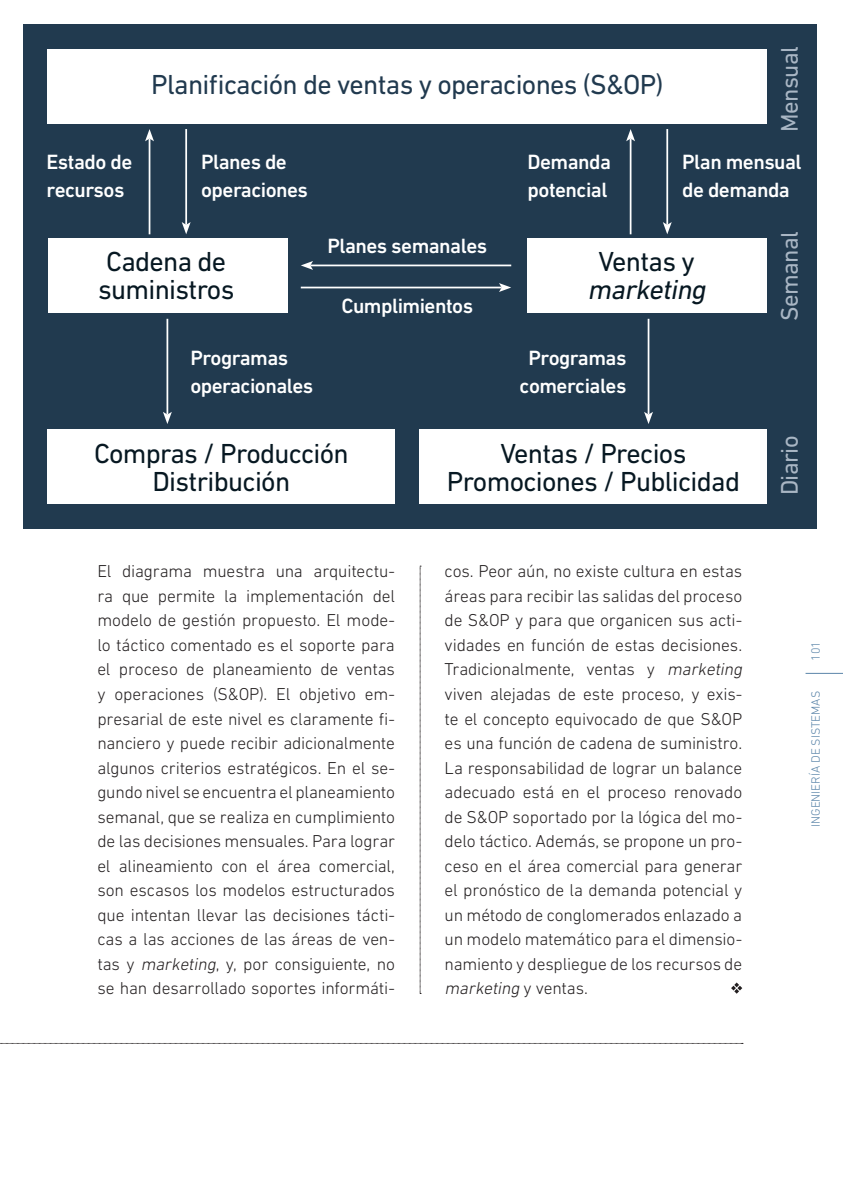
<style>
.page{position:relative;width:843px;height:1189px;background:#fff}
.page>*{position:absolute;margin:0;border:0;box-sizing:border-box;transform-origin:0 0}
.t1{font:28px/28px "DIN Next LT Pro";letter-spacing:-.025em;color:#071822;text-align:center}
.t2{font:28px "DIN Next LT Pro";color:#213a4f}
.t3{font:italic 28px "DIN Next LT Pro";color:#071822}
.t4{font:24.5px "DIN Next LT Pro";letter-spacing:-.025em;color:#a9b6c4}
.t5{font:500 21px/28px "DIN Next LT Pro";letter-spacing:-.025em;color:#fff}
.t6{font:300 17.5px/24.5px "DIN Next LT Pro";letter-spacing:-.01em;color:#231f20;text-align:justify}
.t7{font:300 12.25px "DIN Next LT Pro";color:#5b85a9}
.s1{font-style:italic}
</style>
<div class="page">
<hr style="left:806px;top:673px;width:37px;height:1px;background:#5b85a9">
<svg style="left:731px;top:982px;width:11px;height:11px"></svg>
<svg style="left:420px;top:566px;width:1px;height:428px"></svg>
<svg style="left:0;top:1043px;width:743px;height:1px"></svg>
<div style="left:23px;top:24px;width:793px;height:504px;background:#213a4f"></div>
<div style="left:48px;top:49px;width:719px;height:75px;background:#fff"></div>
<div style="left:48px;top:429px;width:347px;height:75px;background:#fff"></div>
<div style="left:48px;top:238px;width:240px;height:75px;background:#fff"></div>
<div style="left:527px;top:238px;width:240px;height:75px;background:#fff"></div>
<div style="left:420px;top:429px;width:347px;height:75px;background:#fff"></div>
<hr style="left:310px;top:264px;width:201px;height:2px;background:#fff">
<svg style="left:301px;top:261px;width:12px;height:9px"></svg>
<hr style="left:301px;top:286px;width:201px;height:2px;background:#fff">
<svg style="left:499px;top:283px;width:12px;height:9px"></svg>
<hr style="left:167px;top:319px;width:1px;height:95px;background:#fff">
<svg style="left:163px;top:412px;width:9px;height:12px"></svg>
<hr style="left:149px;top:139px;width:1px;height:95px;background:#fff">
<svg style="left:145px;top:129px;width:9px;height:12px"></svg>
<hr style="left:630px;top:139px;width:1px;height:95px;background:#fff">
<svg style="left:626px;top:129px;width:9px;height:12px"></svg>
<hr style="left:185px;top:129px;width:2px;height:96px;background:#fff">
<svg style="left:182px;top:222px;width:9px;height:12px"></svg>
<hr style="left:666px;top:129px;width:2px;height:96px;background:#fff">
<svg style="left:663px;top:222px;width:9px;height:12px"></svg>
<hr style="left:648px;top:319px;width:1px;height:95px;background:#fff">
<svg style="left:644px;top:412px;width:9px;height:12px"></svg>
<h1 class="t2" style="left:151px;top:68px;width:514px">Planificación de ventas y operaciones (S&amp;OP)</h1>
<h2 class="t4" style="left:775px;top:132px;width:87px;rotate:-90deg">Mensual</h2>
<p class="t5" style="left:47px;top:148px;width:87px">Estado de recursos</p>
<p class="t5" style="left:528px;top:148px;width:85px">Demanda potencial</p>
<p class="t5" style="left:201px;top:148px;width:108px">Planes de operaciones</p>
<p class="t5" style="left:682px;top:148px;width:121px">Plan mensual de demanda</p>
<p class="t5" style="left:327px;top:231px;width:161px">Planes semanales</p>
<h1 class="t1" style="left:98px;top:247px;width:138px;text-align:left">Cadena de suministros</h1>
<h1 class="t1" style="left:599px;top:247px;width:98px">Ventas y</h1>
<h1 class="t3" style="left:588px;top:273px;width:125px">marketing</h1>
<p class="t5" style="left:342px;top:292px;width:133px">Cumplimientos</p>
<p class="t5" style="left:190px;top:343px;width:124px">Programas operacionales</p>
<p class="t5" style="left:520px;top:343px;width:108px;text-align:center">Programas comerciales</p>
<h1 class="t1" style="left:94px;top:439px;width:256px">Compras / Producción<br>Distribución</h1>
<h1 class="t1" style="left:447px;top:439px;width:295px">Ventas / Precios<br>Promociones / Publicidad</h1>
<p class="t6" style="left:97px;top:559px;width:299px">El diagrama muestra una arquitectu&shy;ra que permite la implementación del modelo de gestión propuesto. El mode&shy;lo táctico comentado es el soporte para el proceso de planeamiento de ventas y operaciones (S&amp;OP). El objetivo em&shy;presarial de este nivel es claramente fi&shy;nanciero y puede recibir adicionalmente algunos criterios estratégicos. En el se&shy;gundo nivel se encuentra el planeamiento semanal, que se realiza en cumplimiento de las decisiones mensuales. Para lograr el alineamiento con el área comercial, son escasos los modelos estructurados que intentan llevar las decisiones tácti&shy;cas a las acciones de las áreas de ven&shy;tas y <span class="s1">marketing</span>, y, por consiguiente, no se han desarrollado soportes informáti-</p>
<p class="t6" style="left:445px;top:559px;width:303px;text-align:left">cos. Peor aún, no existe cultura en estas áreas para recibir las salidas del proceso de S&amp;OP y para que organicen sus acti&shy;vidades en función de estas decisiones.<br>Tradicionalmente, ventas y <span class="s1">marketing </span>viven alejadas de este proceso, y exis&shy;te el concepto equivocado de que S&amp;OP es una función de cadena de suministro.<br>La responsabilidad de lograr un balance adecuado está en el proceso renovado de S&amp;OP soportado por la lógica del mo&shy;delo táctico. Además, se propone un pro&shy;ceso en el área comercial para generar el pronóstico de la demanda potencial y un método de conglomerados enlazado a un modelo matemático para el dimensio&shy;namiento y despliegue de los recursos de <span class="s1">marketing</span> y ve n t a s .</p>
<h2 class="t4" style="left:775px;top:320px;width:91px;rotate:-90deg">Semanal</h2>
<h2 class="t4" style="left:775px;top:495px;width:61px;rotate:-90deg">Diario</h2>
<p class="t7" style="left:808px;top:660px;width:21px;rotate:-90deg">101</p>
<p class="t7" style="left:808px;top:826px;width:137px;rotate:-90deg">ingeniería de sistemas</p>
</div>
